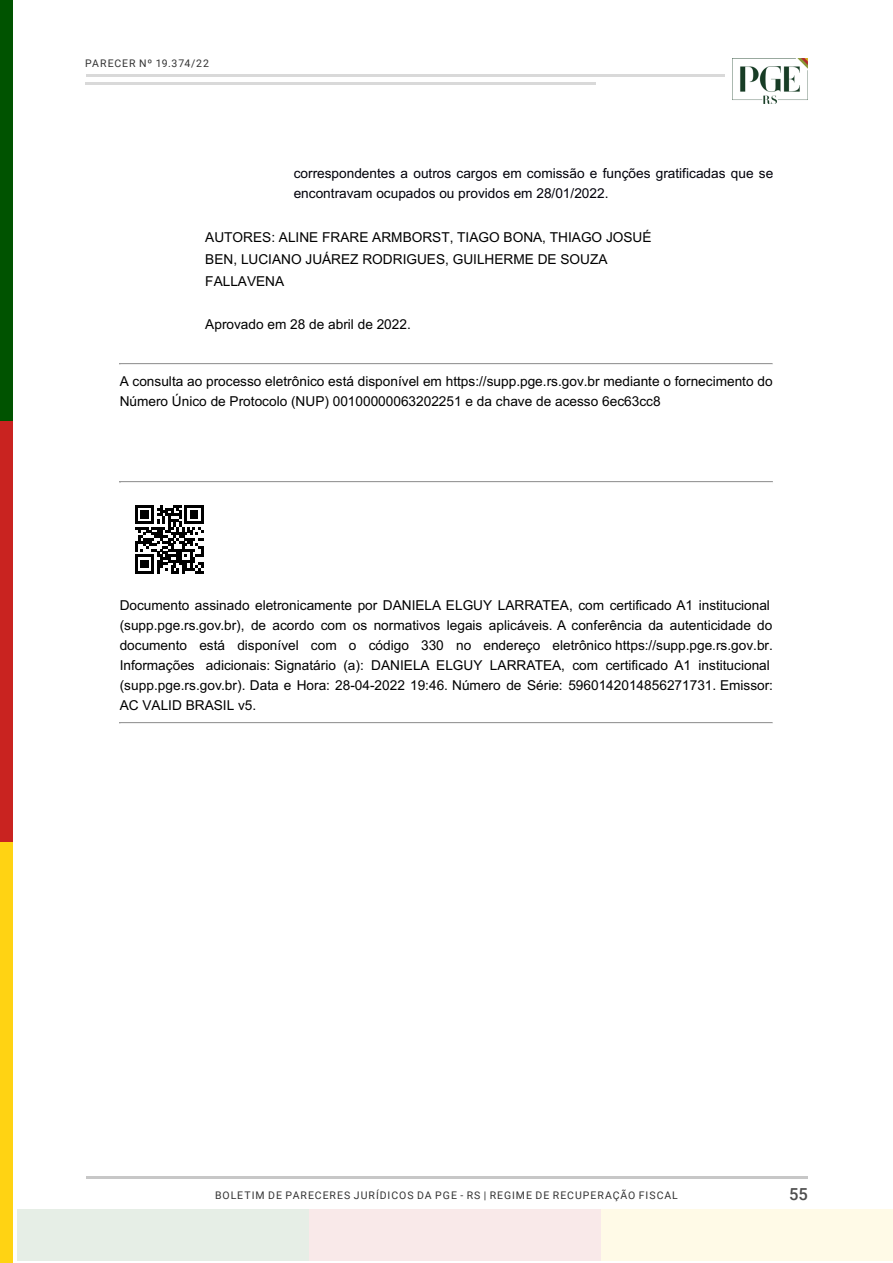
<style>
.page{position:relative;width:893px;height:1263px;background:#fff}
.page>*{position:absolute;margin:0;border:0;box-sizing:border-box;transform-origin:0 0}
.t1{font:500 16.5px "Roboto";color:#4d4d4d}
.t2{font:13.65px/20.1px "Arial";color:#000}
.t3{font:13.65px/20.1px "Arial";color:#00000a}
.t4{font:10.5px "Roboto";letter-spacing:.09em;color:#333}
</style>
<div class="page">
<img style="left:732px;top:59px;width:76px;height:45px">
<div style="left:0;top:0;width:13px;height:421px;background:#005300"></div>
<div style="left:0;top:421px;width:13px;height:421px;background:#c92320"></div>
<div style="left:0;top:842px;width:13px;height:421px;background:#ffd313"></div>
<div style="left:17px;top:1210px;width:292px;height:51px;background:#e6eee6"></div>
<div style="left:309px;top:1210px;width:292px;height:51px;background:#f9e9e9"></div>
<div style="left:601px;top:1210px;width:292px;height:51px;background:#fffae7"></div>
<hr style="left:86px;top:1176px;width:721px;height:2px;background:#000">
<hr style="left:86px;top:74px;width:638px;height:3px;background:#000">
<hr style="left:86px;top:83px;width:510px;height:2px;background:#000">
<hr style="left:120px;top:363px;width:653px;height:1px;background:#9a9a9a">
<hr style="left:120px;top:364px;width:653px;height:1px;background:#eee">
<hr style="left:120px;top:481px;width:653px;height:1px;background:#9a9a9a">
<hr style="left:120px;top:482px;width:653px;height:1px;background:#eee">
<hr style="left:120px;top:722px;width:653px;height:1px;background:#9a9a9a">
<hr style="left:120px;top:723px;width:653px;height:1px;background:#eee">
<svg style="left:135px;top:505px;width:68px;height:68px"></svg>
<p class="t4" style="left:85px;top:56px;width:125px">PARECER Nº 19.374/22</p>
<p class="t3" style="left:294px;top:163px;width:481px">correspondentes a outros cargos em comissão e funções gratificadas que se encontravam ocupados ou providos em 28/01/2022.</p>
<p class="t2" style="left:205px;top:226px;width:448px;line-height:21.9px">AUTORES: ALINE FRARE ARMBORST, TIAGO BONA, THIAGO JOSUÉ<br>BEN, LUCIANO JUÁREZ RODRIGUES, GUILHERME DE SOUZA<br>FALLAVENA</p>
<p class="t2" style="left:205px;top:314px;width:207px">Aprovado em 28 de abril de 2022.</p>
<p class="t2" style="left:120px;top:371px;width:654px">A consulta ao processo eletrônico está disponível em https://supp.pge.rs.gov.br mediante o fornecimento do<br>Número Único de Protocolo (NUP) 00100000063202251 e da chave de acesso 6ec63cc8</p>
<p class="t2" style="left:120px;top:595px;width:655px">Documento assinado eletronicamente por DANIELA ELGUY LARRATEA, com certificado A1 institucional (supp.pge.rs.gov.br), de acordo com os normativos legais aplicáveis. A conferência da autenticidade do documento está disponível com o código 330 no endereço eletrônico https://supp.pge.rs.gov.br.<br>Informações adicionais: Signatário (a): DANIELA ELGUY LARRATEA, com certificado A1 institucional (supp.pge.rs.gov.br). Data e Hora: 28-04-2022 19:46. Número de Série: 5960142014856271731. Emissor:<br>AC VALID BRASIL v5.</p>
<p class="t4" style="left:215px;top:1188px;width:464px">BOLETIM DE PARECERES JURÍDICOS DA PGE - RS | REGIME DE RECUPERAÇÃO FISCAL</p>
<p class="t1" style="left:789px;top:1183px;width:20px">55</p>
</div>
